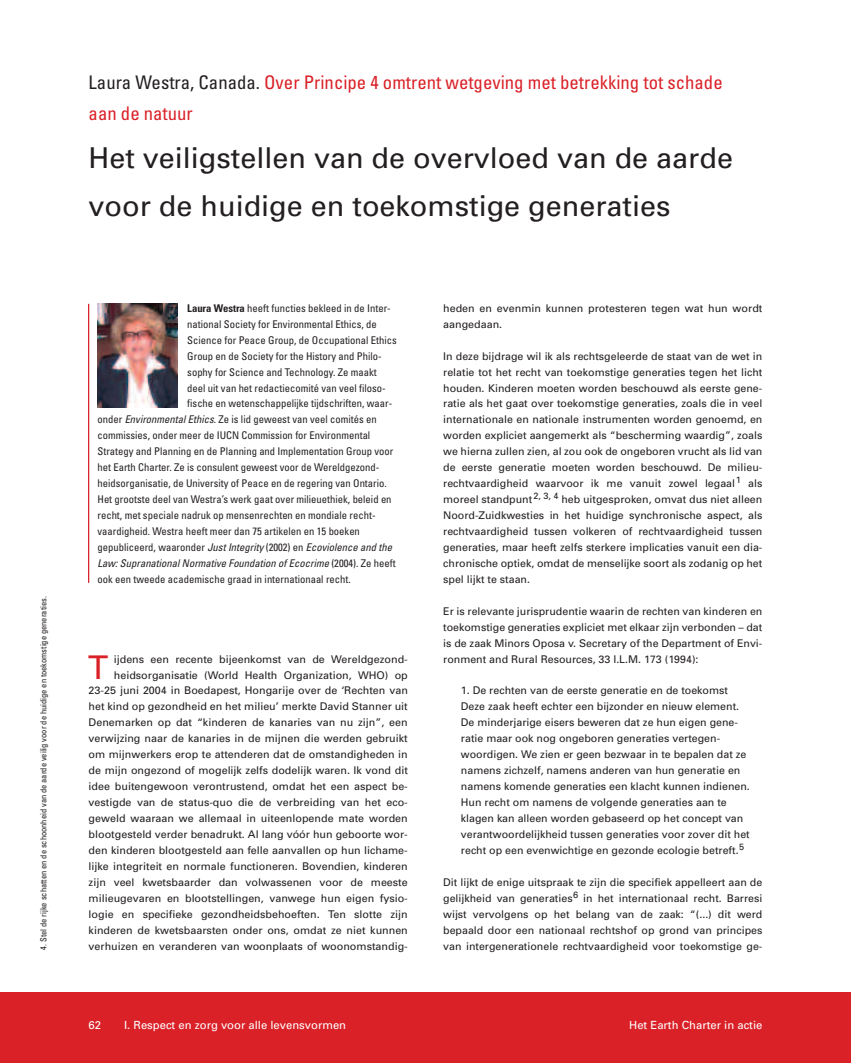
<style>
.page{position:relative;width:851px;height:1063px;background:#fff}
.page>*{position:absolute;margin:0;border:0;box-sizing:border-box;transform-origin:0 0}
.t1{font:32.62px "Univers";color:#da2128}
.t2{font:28.75px/47.9px "Univers";color:#231f20}
.t3{font:condensed 18.75px/31.9px "Univers";color:#da2128}
.t4{font:11.25px "Univers";color:#fff}
.t5{font:10.62px/16px "Univers";color:#231f20;text-align:justify}
.t6{font:condensed 10.62px "Univers";color:#231f20}
.t7{font:italic condensed 10.62px "Univers";color:#231f20}
.t8{font:condensed 8.5px "Univers";color:#231f20}
.s1{color:#231f20}
.s2{font-weight:700}
.s3{font-style:italic}
.s4{font-style:normal}
</style>
<div class="page">
<div style="left:0;top:992px;width:850px;height:71px;background:#da2128"></div>
<img style="left:97px;top:304px;width:80px;height:103px">
<hr style="left:88px;top:304px;width:1px;height:279px;background:#da2128">
<p class="t8" style="left:40px;top:950px;width:355px;rotate:-90deg">4. Stel de rijke schatten en de schoonheid van de aarde veilig voor de huidige en toekomstige generaties.</p>
<h3 class="t3" style="left:89px;top:68px;width:635px"><span class="s1">Laura Westra, Canada.</span> Over Principe 4 omtrent wetgeving met betrekking tot schade aan de natuur</h3>
<h2 class="t2" style="left:89px;top:137px;width:645px">Het veiligstellen van de overvloed van de aarde voor de huidige en toekomstige generaties</h2>
<p class="t6" style="left:187px;top:304px;width:205px"><span class="s2">Laura Westra</span> heeft functies bekleed in de Inter-</p>
<p class="t6" style="left:187px;top:320px;width:191px">national Society for Environmental Ethics, de</p>
<p class="t6" style="left:187px;top:336px;width:211px">Science for Peace Group, de Occupational Ethics</p>
<p class="t6" style="left:187px;top:352px;width:196px">Group en de Society for the History and Philo-</p>
<p class="t6" style="left:187px;top:368px;width:191px">sophy for Science and Technology. Ze maakt</p>
<p class="t6" style="left:187px;top:384px;width:200px">deel uit van het redactiecomité van veel filoso-</p>
<p class="t6" style="left:187px;top:400px;width:206px">fische en wetenschappelijke tijdschriften, waar-</p>
<p class="t6" style="left:97px;top:416px;width:281px">onder <span class="s3">Environmental Ethics</span>. Ze is lid geweest van veel comités en</p>
<p class="t6" style="left:97px;top:432px;width:274px">commissies, onder meer de IUCN Commission for Environmental</p>
<p class="t6" style="left:97px;top:448px;width:297px">Strategy and Planning en de Planning and Implementation Group voor</p>
<p class="t6" style="left:97px;top:464px;width:283px">het Earth Charter. Ze is consulent geweest voor de Wereldgezond-</p>
<p class="t6" style="left:97px;top:480px;width:291px">heidsorganisatie, de University of Peace en de regering van Ontario.</p>
<p class="t6" style="left:97px;top:495px;width:295px">Het grootste deel van Westra’s werk gaat over milieuethiek, beleid en</p>
<p class="t6" style="left:97px;top:511px;width:279px">recht, met speciale nadruk op mensenrechten en mondiale recht-</p>
<p class="t6" style="left:97px;top:527px;width:264px">vaardigheid. Westra heeft meer dan 75 artikelen en 15 boeken</p>
<p class="t6" style="left:97px;top:543px;width:296px">gepubliceerd, waaronder <span class="s3">Just Integrity</span> (2002) en <span class="s3">Ecoviolence and the</span></p>
<p class="t7" style="left:97px;top:559px;width:299px">Law: Supranational Normative Foundation of Ecocrime <span class="s4">(2004). Ze heeft</span></p>
<p class="t6" style="left:97px;top:575px;width:255px">ook een tweede academische graad in internationaal recht.</p>
<p class="t5" style="left:89px;top:652px;width:321px;text-align:right">ijdens een recente bijeenkomst van de Wereldgezond&shy;heidsorganisatie (World Health Organization, WHO) op 23-25 juni 2004 in Boedapest, Hongarije over de ‘Rechten van het kind op gezondheid en het milieu’ merkte David Stanner uit Denemarken op dat “kinderen de kanaries van nu zijn”, een verwijzing naar de kanaries in de mijnen die werden gebruikt om mijnwerkers erop te attenderen dat de omstandigheden in de mijn ongezond of mogelijk zelfs dodelijk waren. Ik vond dit idee buitengewoon verontrustend, omdat het een aspect be&shy;vestigde van de status-quo die de verbreiding van het eco&shy;geweld waaraan we allemaal in uiteenlopende mate worden blootgesteld verder benadrukt. Al lang vóór hun geboorte wor&shy;den kinderen blootgesteld aan felle aanvallen op hun lichame&shy;lijke integriteit en normale functioneren. Bovendien, kinderen zijn veel kwetsbaarder dan volwassenen voor de meeste milieugevaren en blootstellingen, vanwege hun eigen fysio&shy;logie en specifieke gezondheidsbehoeften. Ten slotte zijn kinderen de kwetsbaarsten onder ons, omdat ze niet kunnen verhuizen en veranderen van woonplaats of woonomstandig-</p>
<h1 class="t1" style="left:88px;top:655px;width:22px">T</h1>
<p class="t5" style="left:443px;top:301px;width:321px">heden en evenmin kunnen protesteren tegen wat hun wordt aangedaan.</p>
<p class="t5" style="left:443px;top:349px;width:321px">In deze bijdrage wil ik als rechtsgeleerde de staat van de wet in relatie tot het recht van toekomstige generaties tegen het licht houden. Kinderen moeten worden beschouwd als eerste gene&shy;ratie als het gaat over toekomstige generaties, zoals die in veel internationale en nationale instrumenten worden genoemd, en worden expliciet aangemerkt als “bescherming waardig”, zoals we hierna zullen zien, al zou ook de ongeboren vrucht als lid van de eerste generatie moeten worden beschouwd. De milieu&shy;rechtvaardigheid waarvoor ik me vanuit zowel legaal<sup>1</sup> als moreel standpunt<sup>2,</sup> <sup>3,</sup> <sup>4</sup> heb uitgesproken, omvat dus niet alleen Noord-Zuidkwesties in het huidige synchronische aspect, als rechtvaardigheid tussen volkeren of rechtvaardigheid tussen generaties, maar heeft zelfs sterkere implicaties vanuit een dia&shy;chronische optiek, omdat de menselijke soort als zodanig op het spel lijkt te staan.</p>
<p class="t5" style="left:443px;top:604px;width:321px">Er is relevante jurisprudentie waarin de rechten van kinderen en toekomstige generaties expliciet met elkaar zijn verbonden – dat is de zaak Minors Oposa v. Secretary of the Department of Envi&shy;ronment and Rural Resources, 33 I.L.M. 173 (1994):</p>
<p class="t5" style="left:461px;top:684px;width:290px;text-align:left">1. De rechten van de eerste generatie en de toekomst Deze zaak heeft echter een bijzonder en nieuw element.<br>De minderjarige eisers beweren dat ze hun eigen gene&shy;ratie maar ook nog ongeboren generaties vertegen&shy;woordigen. We zien er geen bezwaar in te bepalen dat ze namens zichzelf, namens anderen van hun generatie en namens komende generaties een klacht kunnen indienen.<br>Hun recht om namens de volgende generaties aan te klagen kan alleen worden gebaseerd op het concept van verantwoordelijkheid tussen generaties voor zover dit het recht op een evenwichtige en gezonde ecologie betreft.<sup>5</sup></p>
<p class="t5" style="left:443px;top:875px;width:321px">Dit lijkt de enige uitspraak te zijn die specifiek appelleert aan de gelijkheid van generaties<sup>6</sup> in het internationaal recht. Barresi wijst vervolgens op het belang van de zaak: “(...) dit werd bepaald door een nationaal rechtshof op grond van principes van intergenerationele rechtvaardigheid voor toekomstige ge-</p>
<p class="t4" style="left:89px;top:1021px;width:14px">62</p>
<p class="t4" style="left:124px;top:1021px;width:223px">I. Respect en zorg voor alle levensvormen</p>
<p class="t4" style="left:629px;top:1021px;width:135px">Het Earth Charter in actie</p>
</div>
